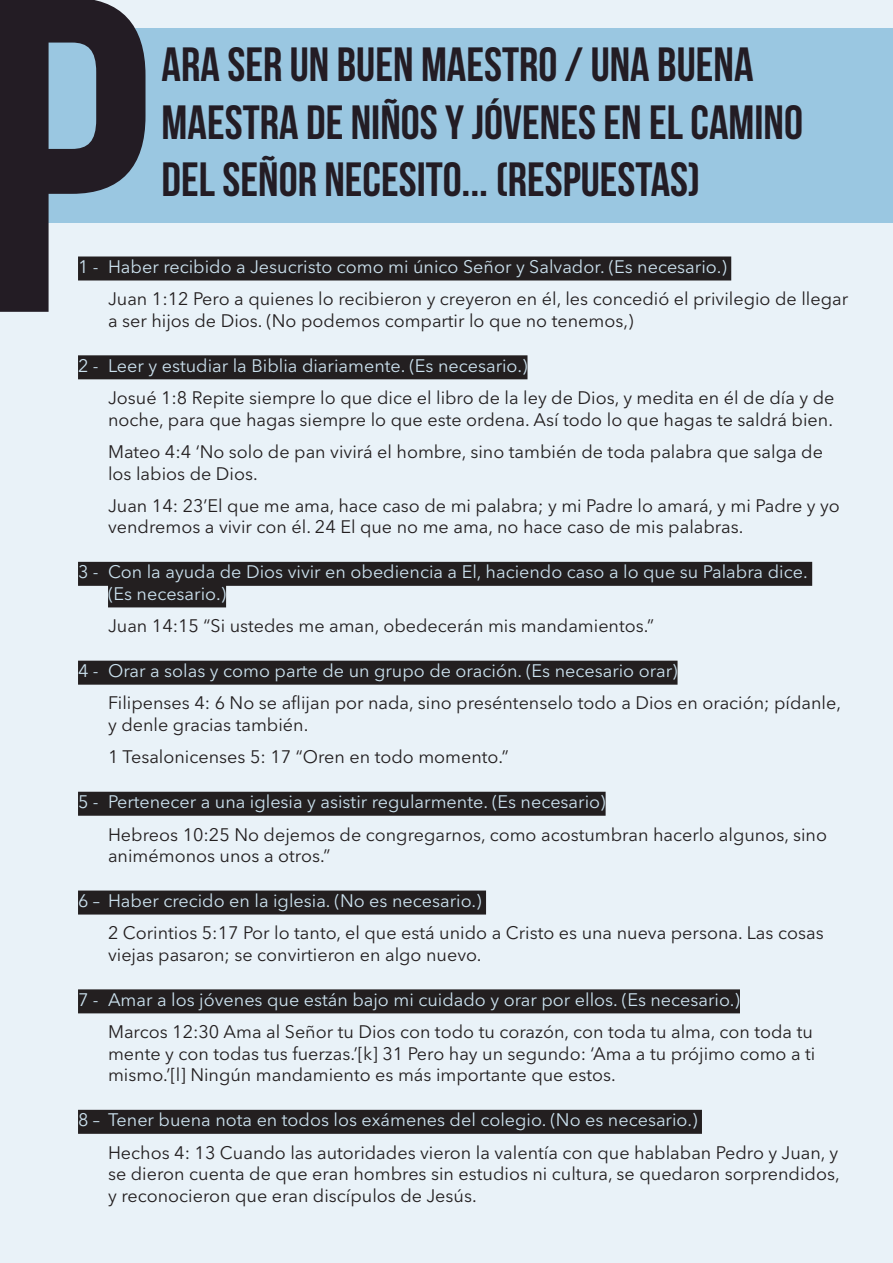
<style>
.page{position:relative;width:893px;height:1263px;background:#e9f2f8}
.page>*{position:absolute;margin:0;border:0;box-sizing:border-box;transform-origin:0 0}
.t1{font:448.65px "Bebas Neue";color:#231c24}
.t2{font:48px/57.6px "Bebas Neue";color:#231c24}
.t3{font:18px/21.6px "Avenir Next LT Pro";color:#231f20}
.t4{font:18px/21.6px "Avenir Next LT Pro";color:#cbe1ee}
</style>
<div class="page">
<div style="left:0;top:29px;width:893px;height:194px;background:#9ac7e1"></div>
<div style="left:78px;top:256px;width:653px;height:24px;background:#231f20"></div>
<div style="left:78px;top:355px;width:449px;height:24px;background:#231f20"></div>
<div style="left:78px;top:562px;width:734px;height:24px;background:#231f20"></div>
<div style="left:108px;top:583px;width:118px;height:24px;background:#231f20"></div>
<div style="left:78px;top:661px;width:599px;height:24px;background:#231f20"></div>
<div style="left:78px;top:792px;width:528px;height:24px;background:#231f20"></div>
<div style="left:78px;top:890px;width:408px;height:24px;background:#231f20"></div>
<div style="left:78px;top:989px;width:662px;height:24px;background:#231f20"></div>
<div style="left:78px;top:1110px;width:624px;height:24px;background:#231f20"></div>
<h1 class="t1" style="left:-19px;top:-89px;width:171px">P</h1>
<h2 class="t2" style="left:162px;top:35px;width:643px">ARA SER UN BUEN MAESTRO / UNA BUENA<br>MAESTRA DE NIÑOS Y JÓVENES EN EL CAMINO<br>DEL SEÑOR NECESITO... (RESPUESTAS)</h2>
<p class="t4" style="left:78px;top:256px;width:650px">1 - Haber recibido a Jesucristo como mi único Señor y Salvador. (Es necesario.)</p>
<p class="t3" style="left:108px;top:288px;width:742px">Juan 1:12 Pero a quienes lo recibieron y creyeron en él, les concedió el privilegio de llegar a ser hijos de Dios. (No podemos compartir lo que no tenemos,)</p>
<p class="t4" style="left:78px;top:355px;width:451px">2 - Leer y estudiar la Biblia diariamente. (Es necesario.)</p>
<p class="t3" style="left:108px;top:387px;width:728px">Josué 1:8 Repite siempre lo que dice el libro de la ley de Dios, y medita en él de día y de noche, para que hagas siempre lo que este ordena. Así todo lo que hagas te saldrá bien.</p>
<p class="t3" style="left:108px;top:441px;width:716px">Mateo 4:4 ‘No solo de pan vivirá el hombre, sino también de toda palabra que salga de los labios de Dios.</p>
<p class="t3" style="left:108px;top:495px;width:733px">Juan 14: 23’El que me ama, hace caso de mi palabra; y mi Padre lo amará, y mi Padre y yo vendremos a vivir con él. 24 El que no me ama, no hace caso de mis palabras.</p>
<p class="t4" style="left:108px;top:561px;width:701px;text-indent:-30px">3 - Con la ayuda de Dios vivir en obediencia a El, haciendo caso a lo que su Palabra dice. (Es necesario.)</p>
<p class="t3" style="left:108px;top:615px;width:548px">Juan 14:15 “Si ustedes me aman, obedecerán mis mandamientos.”</p>
<p class="t4" style="left:78px;top:660px;width:601px">4 - Orar a solas y como parte de un grupo de oración. (Es necesario orar)</p>
<p class="t3" style="left:108px;top:692px;width:735px">Filipenses 4: 6 No se aflijan por nada, sino preséntenselo todo a Dios en oración; pídanle, y denle gracias también.</p>
<p class="t3" style="left:108px;top:746px;width:402px">1 Tesalonicenses 5: 17 “Oren en todo momento.”</p>
<p class="t4" style="left:78px;top:791px;width:529px">5 - Pertenecer a una iglesia y asistir regularmente. (Es necesario)</p>
<p class="t3" style="left:108px;top:823px;width:720px">Hebreos 10:25 No dejemos de congregarnos, como acostumbran hacerlo algunos, sino animémonos unos a otros.”</p>
<p class="t4" style="left:78px;top:890px;width:405px">6 – Haber crecido en la iglesia. (No es necesario.)</p>
<p class="t3" style="left:108px;top:922px;width:717px">2 Corintios 5:17 Por lo tanto, el que está unido a Cristo es una nueva persona. Las cosas viejas pasaron; se convirtieron en algo nuevo.</p>
<p class="t4" style="left:78px;top:989px;width:663px">7 - Amar a los jóvenes que están bajo mi cuidado y orar por ellos. (Es necesario.)</p>
<p class="t3" style="left:108px;top:1021px;width:709px">Marcos 12:30 Ama al Señor tu Dios con todo tu corazón, con toda tu alma, con toda tu mente y con todas tus fuerzas.’[k] 31 Pero hay un segundo: ‘Ama a tu prójimo como a ti mismo.’[l] Ningún mandamiento es más importante que estos.</p>
<p class="t4" style="left:78px;top:1109px;width:621px">8 – Tener buena nota en todos los exámenes del colegio. (No es necesario.)</p>
<p class="t3" style="left:108px;top:1141px;width:733px;text-align:justify">Hechos 4: 13 Cuando las autoridades vieron la valentía con que hablaban Pedro y Juan, y se dieron cuenta de que eran hombres sin estudios ni cultura, se quedaron sorprendidos, y reconocieron que eran discípulos de Jesús.</p>
</div>
